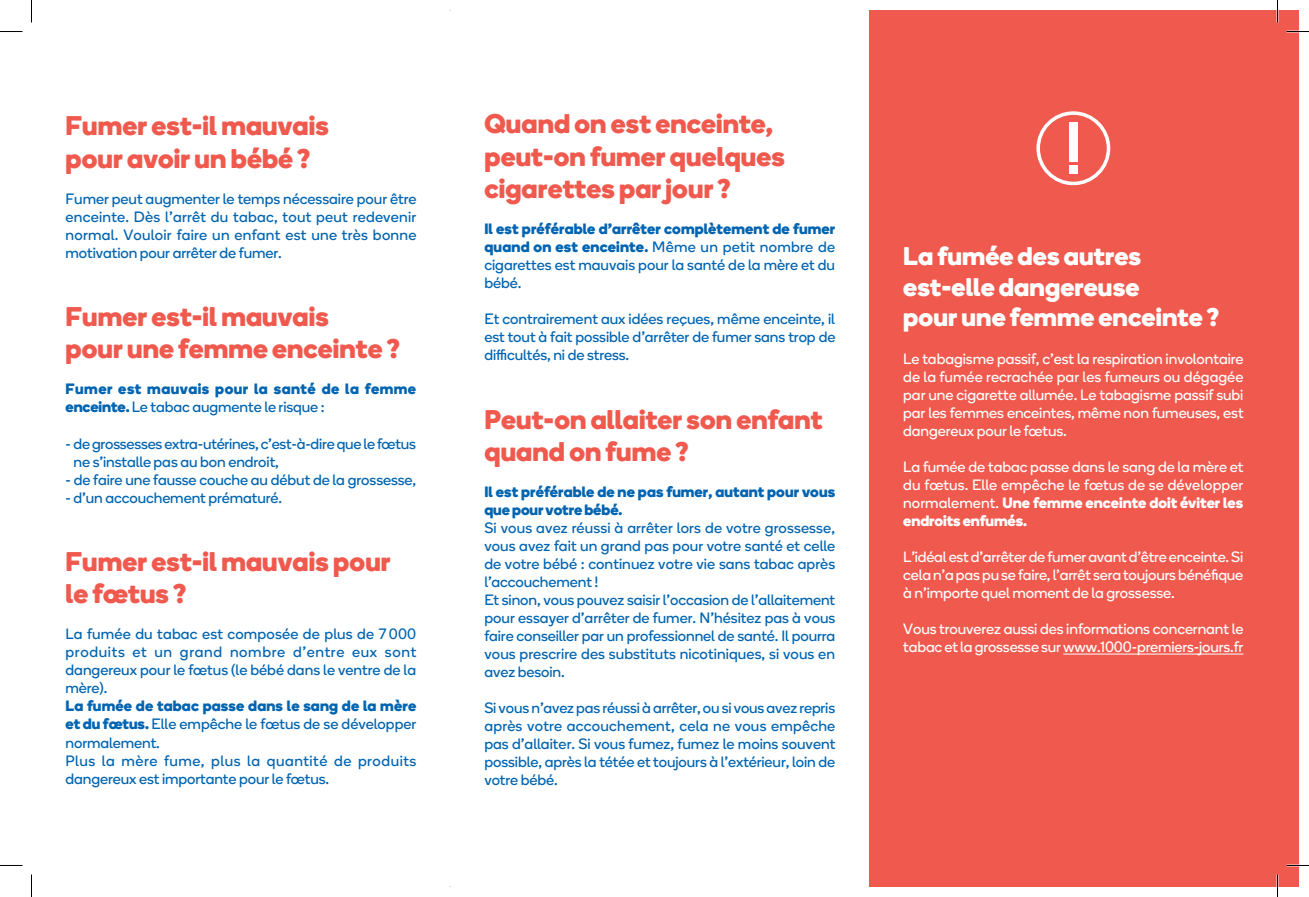
<style>
.page{position:relative;width:1309px;height:897px;background:#fff}
.page>*{position:absolute;margin:0;border:0;box-sizing:border-box;transform-origin:0 0}
.t1{font:700 27px/32.4px "Boing";letter-spacing:.005em;color:#f0594d}
.t2{font:700 25.5px/30.6px "Boing";letter-spacing:.005em;color:#fff}
.t3{font:15px/18px "Boing";letter-spacing:-.005em;color:#0164b1;text-align:justify}
.t4{font:15px/18px "Boing";letter-spacing:-.005em;color:#fff;text-align:justify}
.t5{font:700 15px/18px "Boing";letter-spacing:.03em;color:#0164b1}
.t6{font:700 15px/18px "Boing";letter-spacing:.005em;color:#0164b1}
.s1{font-weight:400}
.s2{font-weight:700}
</style>
<div class="page">
<div style="left:869px;top:10px;width:430px;height:876px;background:#f0594d"></div>
<hr style="left:1063px;top:653px;width:180px;height:1px;background:#fff">
<svg style="left:1036px;top:111px;width:74px;height:74px"></svg>
<div style="left:1069px;top:122px;width:8px;height:39px;background:#fff"></div>
<div style="left:1069px;top:165px;width:8px;height:8px;background:#fff"></div>
<hr style="left:1286px;top:864px;width:23px;height:2px;background:#fff">
<hr style="left:1276px;top:0;width:2px;height:23px;background:#fff">
<hr style="left:1276px;top:874px;width:2px;height:22px;background:#fff">
<svg style="left:0;top:31px;width:22px;height:1px"></svg>
<svg style="left:1286px;top:31px;width:23px;height:1px"></svg>
<svg style="left:0;top:865px;width:22px;height:1px"></svg>
<svg style="left:1286px;top:865px;width:23px;height:1px"></svg>
<svg style="left:31px;top:0;width:1px;height:23px"></svg>
<svg style="left:31px;top:874px;width:1px;height:22px"></svg>
<svg style="left:1277px;top:0;width:1px;height:23px"></svg>
<svg style="left:1277px;top:874px;width:1px;height:22px"></svg>
<h1 class="t1" style="left:66px;top:108px;width:265px">Fumer est-il mauvais pour avoir un bébé ?</h1>
<p class="t3" style="left:66px;top:189px;width:352px">Fumer peut augmenter le temps nécessaire pour être enceinte. Dès l’arrêt du tabac, tout peut redevenir normal. Vouloir faire un enfant est une très bonne motivation pour arrêter de fumer.</p>
<h1 class="t1" style="left:66px;top:299px;width:336px">Fumer est-il mauvais<br>pour une femme enceinte ?</h1>
<p class="t5" style="left:66px;top:379px;width:352px">Fumer est mauvais pour la santé de la femme enceinte. <span class="s1">Le tabac augmente le risque :</span></p>
<p class="t3" style="left:73px;top:434px;width:344px;text-indent:-8px">- de grossesses extra-utérines, c’est-à-dire que le fœtus ne s’installe pas au bon endroit,</p>
<p class="t3" style="left:66px;top:470px;width:352px">- de faire une fausse couche au début de la grossesse,</p>
<p class="t3" style="left:66px;top:488px;width:218px">- d’un accouchement prématuré.</p>
<h1 class="t1" style="left:66px;top:544px;width:327px">Fumer est-il mauvais pour le fœtus ?</h1>
<p class="t3" style="left:66px;top:624px;width:352px">La fumée du tabac est composée de plus de 7 000 produits et un grand nombre d’entre eux sont dangereux pour le fœtus (le bébé dans le ventre de la mère).</p>
<p class="t3" style="left:66px;top:696px;width:352px;text-align:left"><span class="s2">La fumée de tabac passe dans le sang de la mère et du fœtus.</span> Elle empêche le fœtus de se développer normalement.<br>Plus la mère fume, plus la quantité de produits dangereux est importante pour le fœtus.</p>
<h1 class="t1" style="left:484px;top:106px;width:302px">Quand on est enceinte, peut-on fumer quelques cigarettes par jour ?</h1>
<p class="t3" style="left:484px;top:219px;width:352px"><span class="s2">Il est préférable d’arrêter complètement de fumer quand on est enceinte.</span> Même un petit nombre de cigarettes est mauvais pour la santé de la mère et du bébé.</p>
<p class="t3" style="left:484px;top:309px;width:352px">Et contrairement aux idées reçues, même enceinte, il est tout à fait possible d’arrêter de fumer sans trop de difficultés, ni de stress.</p>
<h1 class="t1" style="left:484px;top:402px;width:340px">Peut-on allaiter son enfant quand on fume ?</h1>
<p class="t6" style="left:484px;top:482px;width:352px">Il est préférable de ne pas fumer, autant pour vous que pour votre bébé.</p>
<p class="t3" style="left:484px;top:518px;width:353px;text-align:left">Si vous avez réussi à arrêter lors de votre grossesse, vous avez fait un grand pas pour votre santé et celle de votre bébé : continuez votre vie sans tabac après l’accouchement !<br>Et sinon, vous pouvez saisir l’occasion de l’allaitement pour essayer d’arrêter de fumer. N’hésitez pas à vous faire conseiller par un professionnel de santé. Il pourra vous prescrire des substituts nicotiniques, si vous en avez besoin.</p>
<p class="t3" style="left:484px;top:698px;width:352px">Si vous n’avez pas réussi à arrêter, ou si vous avez repris après votre accouchement, cela ne vous empêche pas d’allaiter. Si vous fumez, fumez le moins souvent possible, après la tétée et toujours à l’extérieur, loin de votre bébé.</p>
<h2 class="t2" style="left:903px;top:240px;width:318px">La fumée des autres est-elle dangereuse<br>pour une femme enceinte ?</h2>
<p class="t4" style="left:903px;top:349px;width:342px">Le tabagisme passif, c’est la respiration involontaire de la fumée recrachée par les fumeurs ou dégagée par une cigarette allumée. Le tabagisme passif subi par les femmes enceintes, même non fumeuses, est dangereux pour le fœtus.</p>
<p class="t4" style="left:903px;top:457px;width:342px">La fumée de tabac passe dans le sang de la mère et du fœtus. Elle empêche le fœtus de se développer normalement. <span class="s2">Une femme enceinte doit éviter les endroits enfumés.</span></p>
<p class="t4" style="left:903px;top:547px;width:342px">L’idéal est d’arrêter de fumer avant d’être enceinte. Si cela n’a pas pu se faire, l’arrêt sera toujours bénéfique à n’importe quel moment de la grossesse.</p>
<p class="t4" style="left:903px;top:619px;width:342px">Vous trouverez aussi des informations concernant le tabac et la grossesse sur www.1000-premiers-jours.fr</p>
</div>
